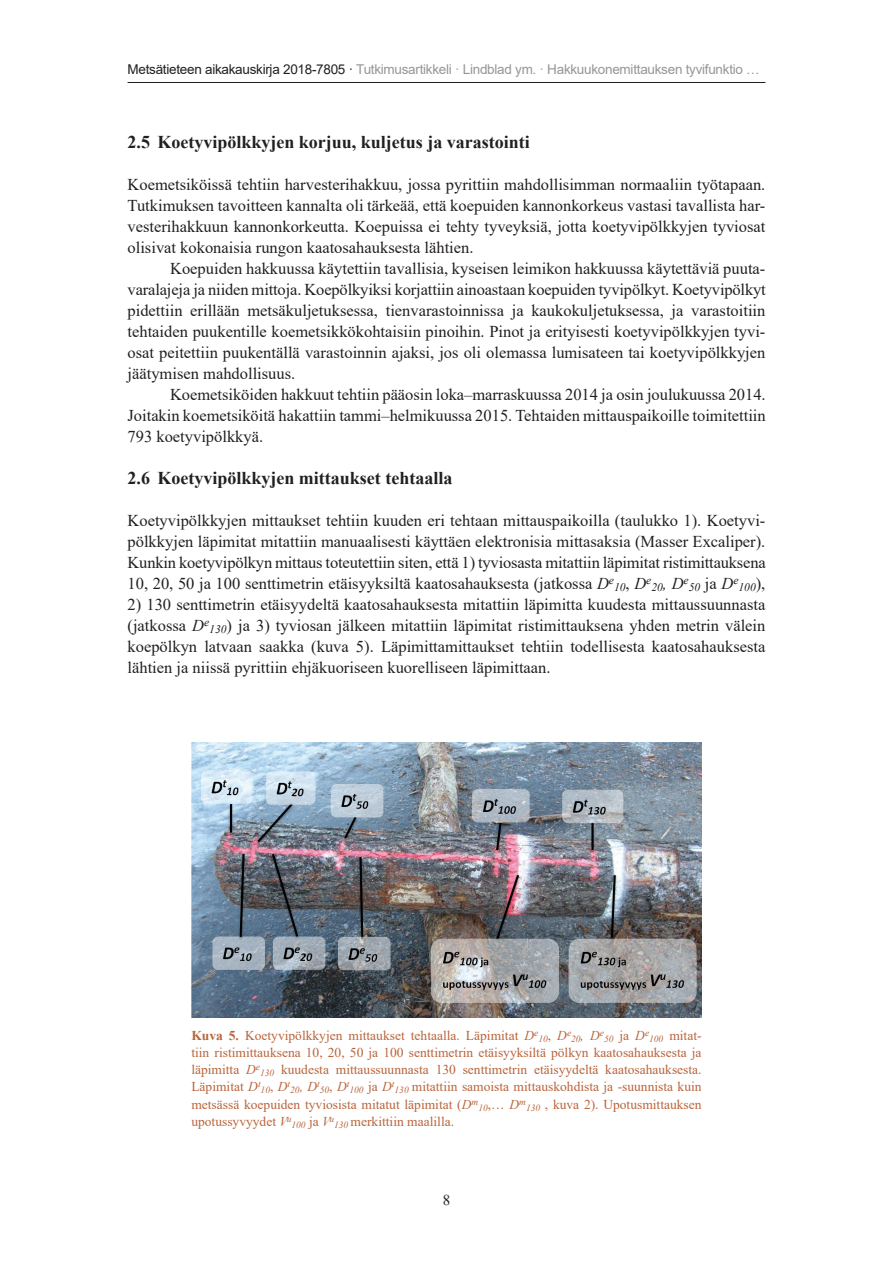
<style>
.page{position:relative;width:893px;height:1263px;background:#fff}
.page>*{position:absolute;margin:0;border:0;box-sizing:border-box;transform-origin:0 0}
.heading-2{font:700 18px "Times New Roman";color:#231f20}
.body-text-1st{font:16.5px/21px "Times New Roman";color:#231f20;text-align:justify}
.body-text{font:16.5px/21px "Times New Roman";color:#231f20;text-align:justify}
.t1{font:15px "Times New Roman";color:#231f20}
.fig-caption{font:13.5px/17.2px "Times New Roman";color:#b9643b;text-align:justify}
.t2{font:13.5px "Arial";letter-spacing:-.02em;color:#949699}
.body-text-1st-2{font:italic 11.55px "Times New Roman";color:#231f20}
.fig-caption-2{font:italic 9.45px "Times New Roman";color:#b9643b}
.s1{color:#231f20}
.s2{font-style:italic}
.s3{font-weight:700}
</style>
<div class="page">
<hr style="left:128px;top:82px;width:637px;height:1px;background:#231f20">
<img style="left:191px;top:743px;width:511px;height:274px">
<p class="t2" style="left:128px;top:60px;width:634px"><span class="s1">Metsätieteen aikakauskirja 2018-7805 ·</span> Tutkimusartikkeli · Lindblad ym. · Hakkuukonemittauksen tyvifunktio …</p>
<p class="heading-2" style="left:128px;top:129px;width:404px">2.5 Koetyvipölkkyjen korjuu, kuljetus ja varastointi</p>
<p class="body-text-1st" style="left:128px;top:173px;width:639px">Koemetsiköissä tehtiin harvesterihakkuu, jossa pyrittiin mahdollisimman normaaliin työtapaan.<br>Tutkimuksen tavoitteen kannalta oli tärkeää, että koepuiden kannonkorkeus vastasi tavallista har&shy;vesterihakkuun kannonkorkeutta. Koepuissa ei tehty tyveyksiä, jotta koetyvipölkkyjen tyviosat olisivat kokonaisia rungon kaatosahauksesta lähtien.</p>
<p class="body-text" style="left:128px;top:257px;width:640px;text-indent:43px">Koepuiden hakkuussa käytettiin tavallisia, kyseisen leimikon hakkuussa käytettäviä puuta&shy;varalajeja ja niiden mittoja. Koepölkyiksi korjattiin ainoastaan koepuiden tyvipölkyt. Koetyvipölkyt pidettiin erillään metsäkuljetuksessa, tienvarastoinnissa ja kaukokuljetuksessa, ja varastoitiin tehtaiden puukentille koemetsikkökohtaisiin pinoihin. Pinot ja erityisesti koetyvipölkkyjen tyvi&shy;osat peitettiin puukentällä varastoinnin ajaksi, jos oli olemassa lumisateen tai koetyvipölkkyjen jäätymisen mahdollisuus.</p>
<p class="body-text" style="left:128px;top:383px;width:640px;text-indent:43px">Koemetsiköiden hakkuut tehtiin pääosin loka–marraskuussa 2014 ja osin joulukuussa 2014.<br>Joitakin koemetsiköitä hakattiin tammi–helmikuussa 2015. Tehtaiden mittauspaikoille toimitettiin 793 koetyvipölkkyä.</p>
<p class="heading-2" style="left:128px;top:465px;width:326px">2.6 Koetyvipölkkyjen mittaukset tehtaalla</p>
<p class="body-text-1st" style="left:128px;top:509px;width:640px">Koetyvipölkkyjen mittaukset tehtiin kuuden eri tehtaan mittauspaikoilla (taulukko 1). Koetyvi&shy;pölkkyjen läpimitat mitattiin manuaalisesti käyttäen elektronisia mittasaksia (Masser Excaliper).<br>Kunkin koetyvipölkyn mittaus toteutettiin siten, että 1) tyviosasta mitattiin läpimitat ristimittauksena 10, 20, 50 ja 100 senttimetrin etäisyyksiltä kaatosahauksesta (jatkossa <span class="s2">D</span><sup>e</sup></p>
<p class="body-text-1st-2" style="left:614px;top:579px;width:153px">10<sup>,</sup> <sup>D</sup>e20<sup>,</sup> <sup>D</sup>e50 <sup>ja</sup> <sup>D</sup>e100<sup>),</sup></p>
<p class="body-text-1st" style="left:128px;top:593px;width:639px">2) 130 senttimetrin etäisyydeltä kaatosahauksesta mitattiin läpimitta kuudesta mittaussuunnasta (jatkossa <span class="s2">D</span><sup>e</sup><sub>130</sub>) ja 3) tyviosan jälkeen mitattiin läpimitat ristimittauksena yhden metrin välein koepölkyn latvaan saakka (kuva 5). Läpimittamittaukset tehtiin todellisesta kaatosahauksesta lähtien ja niissä pyrittiin ehjäkuoriseen kuorelliseen läpimittaan.</p>
<p class="fig-caption" style="left:191px;top:1026px;width:349px"><span class="s3">Kuva 5.</span> Koetyvipölkkyjen mittaukset tehtaalla. Läpimitat <span class="s2">D</span><sup>e</sup></p>
<p class="fig-caption-2" style="left:538px;top:1032px;width:112px">10<sup>,</sup> <sup>D</sup>e20<sup>,</sup> <sup>D</sup>e50 <sup>ja</sup> <sup>D</sup>e</p>
<p class="fig-caption" style="left:191px;top:1026px;width:512px;text-indent:458px"><sub>100</sub> mitat&shy;tiin ristimittauksena 10, 20, 50 ja 100 senttimetrin etäisyyksiltä pölkyn kaatosahauksesta ja läpimitta <span class="s2">D</span><sup>e</sup><sub>130</sub> kuudesta mittaussuunnasta 130 senttimetrin etäisyydeltä kaatosahauksesta.<br>Läpimitat <span class="s2">D</span><sup>t</sup></p>
<p class="fig-caption" style="left:191px;top:1078px;width:512px;text-indent:203px"><sub>130</sub> mitattiin samoista mittauskohdista ja -suunnista kuin metsässä koepuiden tyviosista mitatut läpimitat (<span class="s2">D</span><sup>m</sup></p>
<p class="fig-caption-2" style="left:261px;top:1084px;width:135px">10<sup>,</sup> <sup>D</sup>t20<sup>,</sup> <sup>D</sup>t50<sup>,</sup> <sup>D</sup>t100 <sup>ja</sup> <sup>D</sup>t</p>
<p class="fig-caption-2" style="left:478px;top:1101px;width:49px">10<sup>,…</sup> <sup>D</sup>m</p>
<p class="fig-caption" style="left:526px;top:1095px;width:177px"><sub>130</sub> , kuva 2). Upotusmittauksen</p>
<p class="fig-caption" style="left:191px;top:1112px;width:102px">upotussyvyydet <span class="s2">V</span><sup>u</sup></p>
<p class="fig-caption-2" style="left:291px;top:1118px;width:44px">100 <sup>ja</sup> <sup>V</sup>u</p>
<p class="fig-caption" style="left:334px;top:1112px;width:122px"><sub>130</sub> merkittiin maalilla.</p>
<p class="t1" style="left:443px;top:1190px;width:9px">8</p>
</div>
